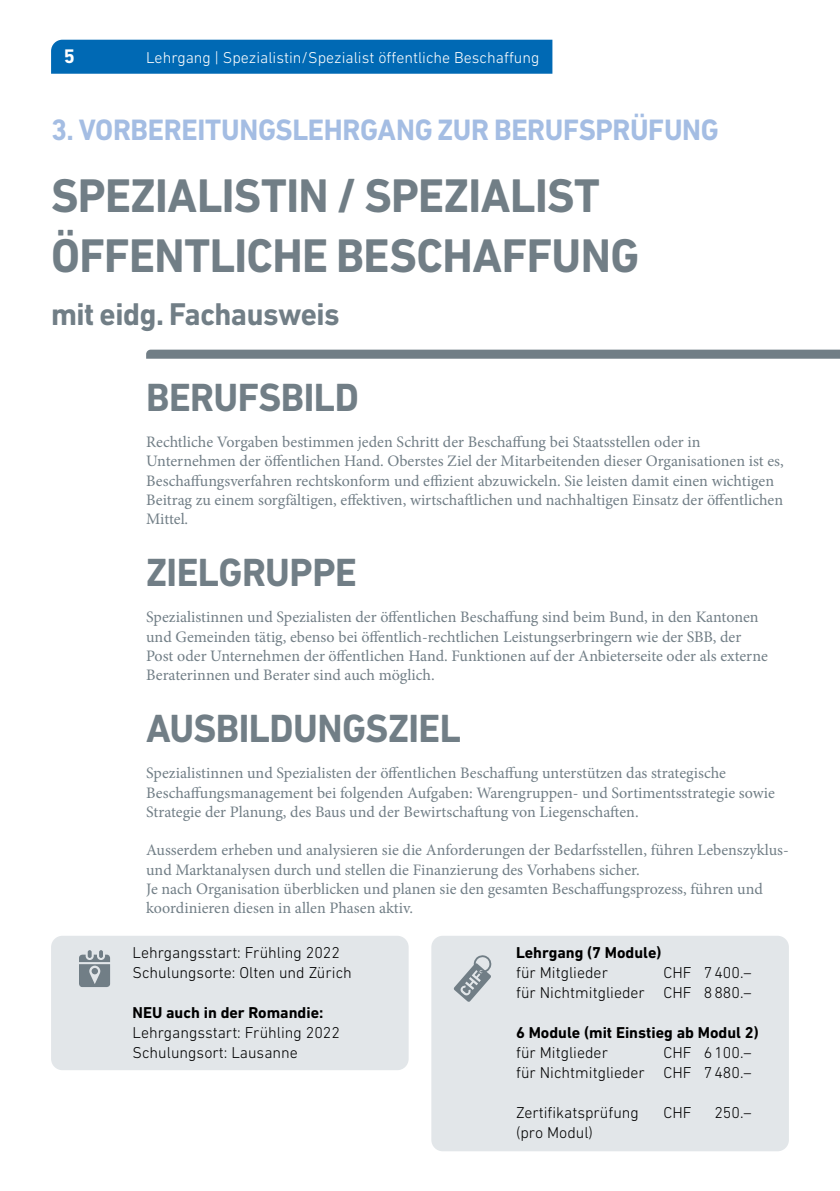
<style>
.page{position:relative;width:840px;height:1191px;background:#fff}
.page>*{position:absolute;margin:0;border:0;box-sizing:border-box;transform-origin:0 0}
.t1{font:700 48px/60px "DIN Next LT Pro";letter-spacing:-.015em;color:#717e86;scale:.96 1}
.t2{font:700 40px "DIN Next LT Pro";letter-spacing:-.015em;color:#717e86;scale:.96 1}
.t3{font:700 32px "DIN Next LT Pro";letter-spacing:-.015em;color:#717e86;scale:.96 1}
.t4{font:700 30px "DIN Next LT Pro";letter-spacing:-.01em;color:#a4bde3;scale:.96 1}
.t5{font:700 20px "DIN Next LT Pro";color:#fff}
.t6{font:16px/19.2px "Minion Pro";color:#717e86}
.t7{font:300 16px/20px "DIN Next LT Pro";color:#000;text-align:right}
.t8{font:700 16px "DIN Next LT Pro";color:#000}
.t9{font:300 16px "DIN Next LT Pro";color:#fff}
</style>
<div class="page">
<div style="left:51px;top:40px;width:501px;height:34px;background:#0069b4"></div>
<div style="left:431px;top:935px;width:357px;height:216px;background:#e2e6e9;border-radius:11px"></div>
<svg style="left:146px;top:350px;width:693px;height:9px;background:#758289"></svg>
<svg style="left:453px;top:955px;width:39px;height:47px"></svg>
<div style="left:51px;top:935px;width:357px;height:135px;background:#e2e6e9;border-radius:11px"></div>
<svg style="left:79px;top:950px;width:31px;height:37px"></svg>
<p class="t5" style="left:64px;top:45px;width:13px">5</p>
<p class="t9" style="left:146px;top:49px;width:394px">Lehrgang | Spezialistin/Spezialist öffentliche Beschaffung</p>
<h3 class="t4" style="left:51px;top:112px;width:696px">3. VORBEREITUNGSLEHRGANG ZUR BERUFSPRÜFUNG</h3>
<h1 class="t1" style="left:51px;top:165px;width:614px">SPEZIALISTIN / SPEZIALIST<br>ÖFFENTLICHE BESCHAFFUNG</h1>
<h3 class="t3" style="left:51px;top:295px;width:302px">mit eidg. Fachausweis</h3>
<h2 class="t2" style="left:146px;top:374px;width:223px">BERUFSBILD</h2>
<p class="t6" style="left:146px;top:432px;width:638px">Rechtliche Vorgaben bestimmen jeden Schritt der Beschaffung bei Staatsstellen oder in Unternehmen der öffentlichen Hand. Oberstes Ziel der Mitarbeitenden dieser Organisationen ist es, Beschaffungsverfahren rechtskonform und effizient abzuwickeln. Sie leisten damit einen wichtigen Beitrag zu einem sorgfältigen, effektiven, wirtschaftlichen und nachhaltigen Einsatz der öffentlichen Mittel.</p>
<h2 class="t2" style="left:146px;top:549px;width:221px">ZIELGRUPPE</h2>
<p class="t6" style="left:146px;top:608px;width:623px">Spezialistinnen und Spezialisten der öffentlichen Beschaffung sind beim Bund, in den Kantonen und Gemeinden tätig, ebenso bei öffentlich-rechtlichen Leistungserbringern wie der SBB, der Post oder Unternehmen der öffentlichen Hand. Funktionen auf der Anbieterseite oder als externe Beraterinnen und Berater sind auch möglich.</p>
<h2 class="t2" style="left:146px;top:705px;width:329px">AUSBILDUNGSZIEL</h2>
<p class="t6" style="left:146px;top:764px;width:630px">Spezialistinnen und Spezialisten der öffentlichen Beschaffung unterstützen das strategische<br>Beschaffungsmanagement bei folgenden Aufgaben: Warengruppen- und Sortimentsstrategie sowie<br>Strategie der Planung, des Baus und der Bewirtschaftung von Liegenschaften.</p>
<p class="t6" style="left:146px;top:840px;width:644px">Ausserdem erheben und analysieren sie die Anforderungen der Bedarfsstellen, führen Lebenszyklus&shy;und Marktanalysen durch und stellen die Finanzierung des Vorhabens sicher.<br>Je nach Organisation überblicken und planen sie den gesamten Beschaffungsprozess, führen und koordinieren diesen in allen Phasen aktiv.</p>
<p class="t8" style="left:515px;top:943px;width:147px">Lehrgang (7 Module)</p>
<p class="t7" style="left:515px;top:962px;width:93px">für Mitglieder</p>
<p class="t7" style="left:132px;top:942px;width:221px;text-align:left">Lehrgangsstart: Frühling 2022<br>Schulungsorte: Olten und Zürich</p>
<p class="t8" style="left:132px;top:1003px;width:192px">NEU auch in der Romandie:</p>
<p class="t7" style="left:132px;top:1022px;width:209px;text-align:left">Lehrgangsstart: Frühling 2022<br>Schulungsort: Lausanne</p>
<p class="t7" style="left:515px;top:962px;width:237px">CHF 7400.–<br>für Nichtmitglieder CHF 8880.–</p>
<p class="t8" style="left:515px;top:1023px;width:244px">6 Module (mit Einstieg ab Modul 2)</p>
<p class="t7" style="left:515px;top:1042px;width:93px">für Mitglieder</p>
<p class="t7" style="left:515px;top:1042px;width:237px">CHF 6100.–<br>für Nichtmitglieder CHF 7480.–</p>
<p class="t7" style="left:515px;top:1102px;width:124px">Zertifikatsprüfung</p>
<p class="t7" style="left:663px;top:1102px;width:30px">CHF</p>
<p class="t7" style="left:714px;top:1102px;width:39px">250.–</p>
<p class="t7" style="left:515px;top:1122px;width:78px">(pro Modul)</p>
</div>
